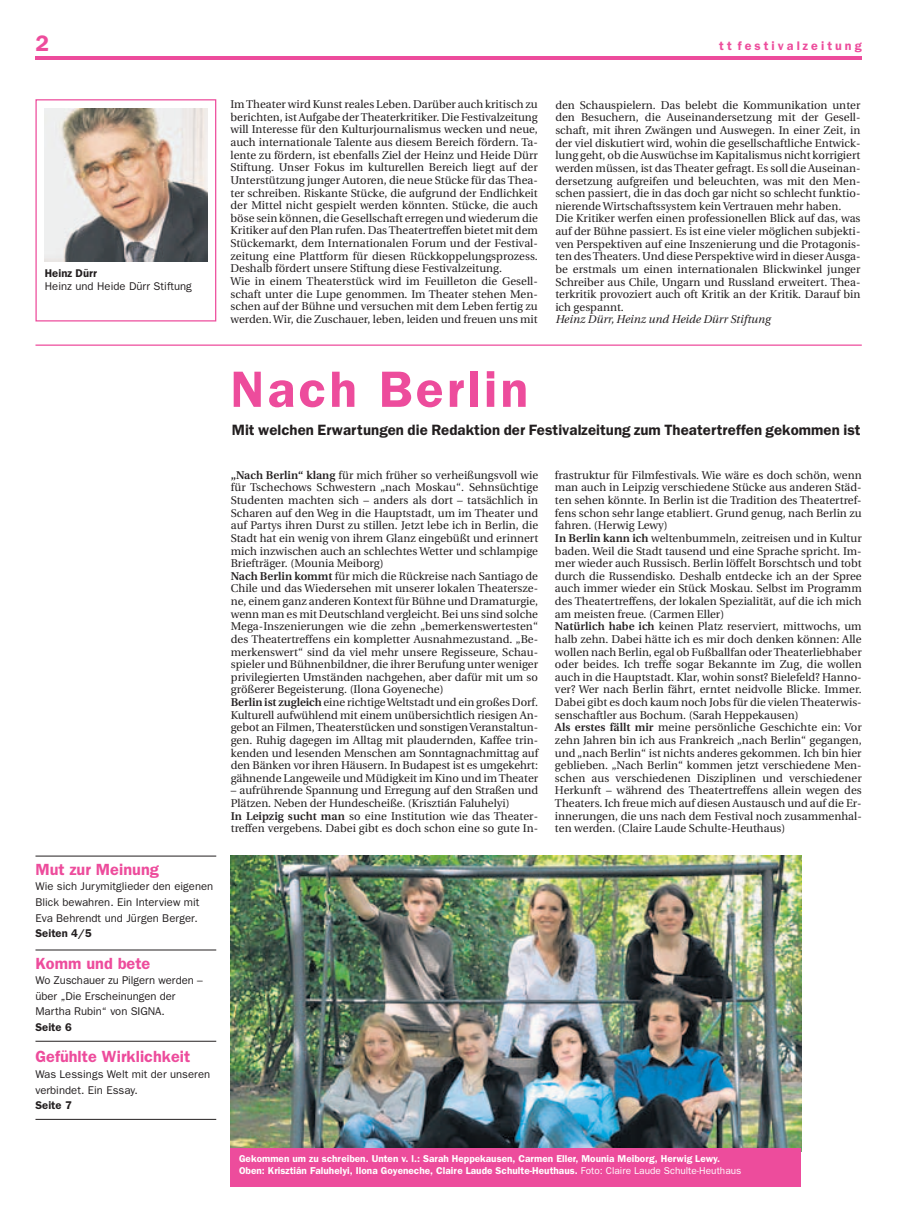
<style>
.page{position:relative;width:897px;height:1230px;background:#fff}
.page>*{position:absolute;margin:0;border:0;box-sizing:border-box;transform-origin:0 0}
.t1{font:600 51.25px "Franklin Gothic";letter-spacing:.065em;color:#ed4c9c}
.t2{font:600 22.5px "Franklin Gothic";color:#ed4c9c}
.t3{font:600 16.25px "Franklin Gothic";letter-spacing:.005em;color:#ed4c9c}
.t4{font:600 15px "Franklin Gothic";letter-spacing:.005em;color:#231f20}
.t5{font:600 12.5px "Franklin Gothic";letter-spacing:.245em;color:#ed4c9c}
.t6{font:11.25px/12.6px "Utopia";color:#231f20}
.t7{font:11.25px/15.6px "Franklin Gothic";letter-spacing:.005em;color:#231f20}
.t8{font:italic 11.25px "Utopia";color:#231f20}
.t9{font:600 11.25px "Franklin Gothic";letter-spacing:.005em;color:#231f20}
.t10{font:600 10px/12.5px "Franklin Gothic";color:#fff}
.s1{font-weight:600}
.s2{font-weight:400}
</style>
<div class="page">
<div style="left:35px;top:99px;width:181px;height:223px;border:1px solid #ed4c9c"></div>
<img style="left:45px;top:108px;width:162px;height:153px">
<img style="left:230px;top:855px;width:571px;height:293px">
<hr style="left:35px;top:56px;width:826px;height:4px;background:#ed4c9c">
<div style="left:230px;top:1148px;width:571px;height:39px;background:#ed4c9c"></div>
<hr style="left:35px;top:950px;width:181px;height:1px;background:#231f20">
<hr style="left:35px;top:1041px;width:181px;height:1px;background:#231f20">
<hr style="left:35px;top:1119px;width:181px;height:1px;background:#231f20">
<hr style="left:35px;top:856px;width:181px;height:1px;background:#231f20">
<hr style="left:35px;top:345px;width:826px;height:1px;background:#ed4c9c">
<h2 class="t2" style="left:35px;top:35px;width:15px">2</h2>
<p class="t5" style="left:719px;top:42px;width:144px">tt festivalzeitung</p>
<p class="t9" style="left:45px;top:270px;width:54px">Heinz Dürr</p>
<p class="t7" style="left:45px;top:279px;width:148px">Heinz und Heide Dürr Stiftung</p>
<p class="t6" style="left:230px;top:99px;width:309px">Im Theater wird Kunst reales Leben. Darüber auch kritisch zu berichten, ist Aufgabe der Theaterkritiker. Die Festivalzeitung will Interesse für den Kulturjournalismus wecken und neue, auch internationale Talente aus diesem Bereich fördern. Ta&shy;lente zu fördern, ist ebenfalls Ziel der Heinz und Heide Dürr Stiftung. Unser Fokus im kulturellen Bereich liegt auf der Unterstützung junger Autoren, die neue Stücke für das Thea&shy;ter schreiben. Riskante Stücke, die aufgrund der Endlichkeit der Mittel nicht gespielt werden könnten. Stücke, die auch böse sein können, die Gesellschaft erregen und wiederum die Kritiker auf den Plan rufen. Das Theatertreffen bietet mit dem Stückemarkt, dem Internationalen Forum und der Festival&shy;zeitung eine Plattform für diesen Rückkoppelungsprozess.<br>Deshalb fördert unsere Stiftung diese Festivalzeitung.<br>Wie in einem Theaterstück wird im Feuilleton die Gesell&shy;schaft unter die Lupe genommen. Im Theater stehen Men&shy;schen auf der Bühne und versuchen mit dem Leben fertig zu werden. Wir, die Zuschauer, leben, leiden und freuen uns mit</p>
<p class="t6" style="left:555px;top:100px;width:306px">den Schauspielern. Das belebt die Kommunikation unter den Besuchern, die Auseinandersetzung mit der Gesell&shy;schaft, mit ihren Zwängen und Auswegen. In einer Zeit, in der viel diskutiert wird, wohin die gesellschaftliche Entwick&shy;lung geht, ob die Auswüchse im Kapitalismus nicht korrigiert werden müssen, ist das Theater gefragt. Es soll die Auseinan&shy;dersetzung aufgreifen und beleuchten, was mit den Men&shy;schen passiert, die in das doch gar nicht so schlecht funktio&shy;nierende Wirtschaftssystem kein Vertrauen mehr haben.<br>Die Kritiker werfen einen professionellen Blick auf das, was auf der Bühne passiert. Es ist eine vieler möglichen subjekti&shy;ven Perspektiven auf eine Inszenierung und die Protagonis&shy;ten des Theaters. Und diese Perspektive wird in dieser Ausga&shy;be erstmals um einen internationalen Blickwinkel junger Schreiber aus Chile, Ungarn und Russland erweitert. Thea&shy;terkritik provoziert auch oft Kritik an der Kritik. Darauf bin ich gespannt.</p>
<p class="t8" style="left:555px;top:315px;width:216px">Heinz Dürr, Heinz und Heide Dürr Stiftung</p>
<h3 class="t3" style="left:35px;top:864px;width:125px">Mut zur Meinung</h3>
<p class="t7" style="left:35px;top:880px;width:179px">Wie sich Jurymitglieder den eigenen<br>Blick bewahren. Ein Interview mit<br>Eva Behrendt und Jürgen Berger.</p>
<p class="t9" style="left:35px;top:930px;width:58px">Seiten 4/5</p>
<h3 class="t3" style="left:35px;top:957px;width:116px">Komm und bete</h3>
<p class="t7" style="left:35px;top:973px;width:169px">Wo Zuschauer zu Pilgern werden – über „Die Erscheinungen der<br>Martha Rubin“ von SIGNA.</p>
<p class="t9" style="left:35px;top:1023px;width:38px">Seite 6</p>
<h3 class="t3" style="left:35px;top:1051px;width:156px">Gefühlte Wirklichkeit</h3>
<p class="t7" style="left:35px;top:1067px;width:176px">Was Lessings Welt mit der unseren verbindet. Ein Essay.</p>
<p class="t9" style="left:35px;top:1101px;width:38px">Seite 7</p>
<h1 class="t1" style="left:230px;top:372px;width:299px">Nach Berlin</h1>
<h3 class="t4" style="left:232px;top:425px;width:630px">Mit welchen Erwartungen die Redaktion der Festivalzeitung zum Theatertreffen gekommen ist</h3>
<p class="t6" style="left:231px;top:470px;width:309px"><span class="s1">„Nach Berlin“ klang</span> für mich früher so verheißungsvoll wie für Tschechows Schwestern „nach Moskau“. Sehnsüchtige Studenten machten sich – anders als dort – tatsächlich in Scharen auf den Weg in die Hauptstadt, um im Theater und auf Partys ihren Durst zu stillen. Jetzt lebe ich in Berlin, die Stadt hat ein wenig von ihrem Glanz eingebüßt und erinnert mich inzwischen auch an schlechtes Wetter und schlampige Briefträger. (Mounia Meiborg)<br><span class="s1">Nach Berlin kommt</span> für mich die Rückreise nach Santiago de Chile und das Wiedersehen mit unserer lokalen Theatersze&shy;ne, einem ganz anderen Kontext für Bühne und Dramaturgie, wenn man es mit Deutschland vergleicht. Bei uns sind solche Mega-Inszenierungen wie die zehn „bemerkenswertesten“ des Theatertreffens ein kompletter Ausnahmezustand. „Be&shy;merkenswert“ sind da viel mehr unsere Regisseure, Schau&shy;spieler und Bühnenbildner, die ihrer Berufung unter weniger privilegierten Umständen nachgehen, aber dafür mit um so größerer Begeisterung. (Ilona Goyeneche)<br><span class="s1">Berlin ist zugleich</span> eine richtige Weltstadt und ein großes Dorf.<br>Kulturell aufwühlend mit einem unübersichtlich riesigen An&shy;gebot an Filmen, Theaterstücken und sonstigen Veranstaltun&shy;gen. Ruhig dagegen im Alltag mit plaudernden, Kaffee trin&shy;kenden und lesenden Menschen am Sonntagnachmittag auf den Bänken vor ihren Häusern. In Budapest ist es umgekehrt: gähnende Langeweile und Müdigkeit im Kino und im Theater</p>
<p class="t6" style="left:231px;top:785px;width:309px">– aufrührende Spannung und Erregung auf den Straßen und Plätzen. Neben der Hundescheiße. (Krisztián Faluhelyi)<br><span class="s1">In Leipzig sucht man</span> so eine Institution wie das Theater&shy;treffen vergebens. Dabei gibt es doch schon eine so gute In-</p>
<p class="t6" style="left:555px;top:470px;width:308px">frastruktur für Filmfestivals. Wie wäre es doch schön, wenn man auch in Leipzig verschiedene Stücke aus anderen Städ&shy;ten sehen könnte. In Berlin ist die Tradition des Theatertref&shy;fens schon sehr lange etabliert. Grund genug, nach Berlin zu fahren. (Herwig Lewy)<br><span class="s1">In Berlin kann ich</span> weltenbummeln, zeitreisen und in Kultur baden. Weil die Stadt tausend und eine Sprache spricht. Im&shy;mer wieder auch Russisch. Berlin löffelt Borschtsch und tobt durch die Russendisko. Deshalb entdecke ich an der Spree auch immer wieder ein Stück Moskau. Selbst im Programm des Theatertreffens, der lokalen Spezialität, auf die ich mich am meisten freue. (Carmen Eller)<br><span class="s1">Natürlich habe ich</span> keinen Platz reserviert, mittwochs, um halb zehn. Dabei hätte ich es mir doch denken können: Alle wollen nach Berlin, egal ob Fußballfan oder Theaterliebhaber oder beides. Ich treffe sogar Bekannte im Zug, die wollen auch in die Hauptstadt. Klar, wohin sonst? Bielefeld? Hanno&shy;ver? Wer nach Berlin fährt, erntet neidvolle Blicke. Immer.<br>Dabei gibt es doch kaum noch Jobs für die vielen Theaterwis&shy;senschaftler aus Bochum. (Sarah Heppekausen)<br><span class="s1">Als erstes fällt mir</span> meine persönliche Geschichte ein: Vor zehn Jahren bin ich aus Frankreich „nach Berlin“ gegangen, und „nach Berlin“ ist nichts anderes gekommen. Ich bin hier geblieben. „Nach Berlin“ kommen jetzt verschiedene Men&shy;schen aus verschiedenen Disziplinen und verschiedener Herkunft – während des Theatertreffens allein wegen des Theaters. Ich freue mich auf diesen Austausch und auf die Er&shy;innerungen, die uns nach dem Festival noch zusammenhal&shy;ten werden. (Claire Laude Schulte-Heuthaus)</p>
<p class="t10" style="left:239px;top:1153px;width:503px">Gekommen um zu schreiben. Unten v. l.: Sarah Heppekausen, Carmen Eller, Mounia Meiborg, Herwig Lewy.<br>Oben: Krisztián Faluhelyi, Ilona Goyeneche, Claire Laude Schulte-Heuthaus. <span class="s2">Foto: Claire Laude Schulte-Heuthaus</span></p>
</div>
